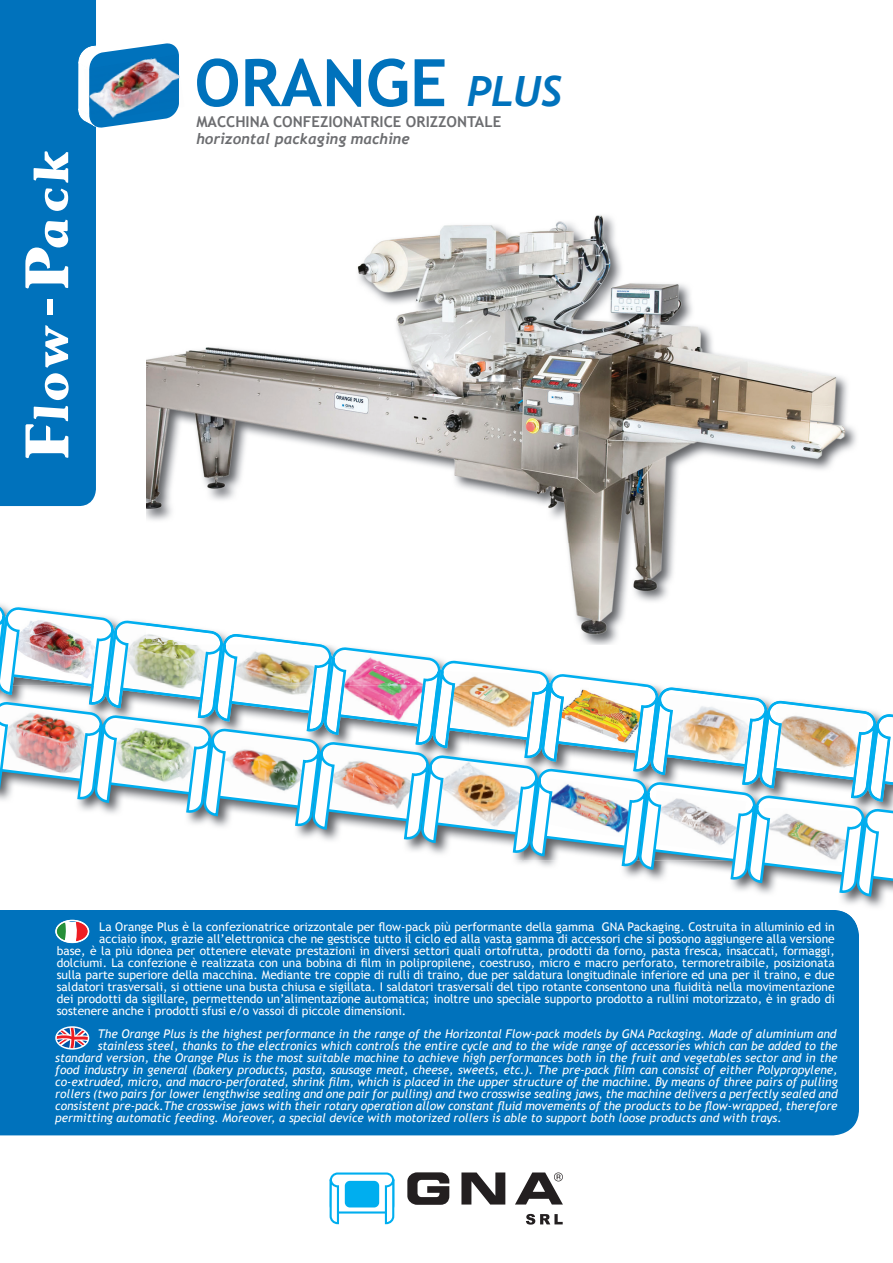
<style>
.page{position:relative;width:893px;height:1263px;background:#fff}
.page>*{position:absolute;margin:0;border:0;box-sizing:border-box;transform-origin:0 0}
.t1{font:700 65.55px "Trebuchet MS";color:#0072bc}
.t2{font:700 15px "Trebuchet MS";color:#6c6d70}
.t3{font:italic 700 15px "Trebuchet";color:#6c6d70}
.t4{font:italic 12px "Trebuchet MS";color:#fff}
.t5{font:12px/12px "Trebuchet MS";color:#fff;text-align:justify}
.s1{font-family:"Trebuchet";font-style:italic;font-size:41.7px}
</style>
<div class="page">
<div style="left:0;top:0;width:96px;height:506px;background:#0072bc"></div>
<svg style="left:25px;top:406px;width:43px;height:52px"></svg>
<svg style="left:45px;top:325px;width:24px;height:75px"></svg>
<div style="left:47px;top:299px;width:6px;height:15px;background:#fff"></div>
<svg style="left:25px;top:220px;width:43px;height:68px"></svg>
<svg style="left:34px;top:151px;width:34px;height:60px"></svg>
<svg style="left:78px;top:37px;width:101px;height:91px"></svg>
<img style="left:89px;top:55px;width:90px;height:66px">
<div style="left:0;top:955px;width:859px;height:180px;background:#0072bc"></div>
<svg style="left:56px;top:1027px;width:33px;height:22px"></svg>
<div style="left:55px;top:1026px;width:34px;height:24px;border:2px solid #fff;border-radius:50%"></div>
<div style="left:0;top:910px;width:859px;height:45px;background:#0072bc"></div>
<div style="left:100px;top:922px;width:735px;height:23px;background:#0072bc"></div>
<div style="left:58px;top:946px;width:777px;height:9px;background:#0072bc"></div>
<img style="left:55px;top:920px;width:34px;height:23px">
<img style="left:146px;top:215px;width:710px;height:379px">
<img style="left:0;top:594px;width:893px;height:304px">
<svg style="left:526px;top:1214px;width:37px;height:10px"></svg>
<svg style="left:407px;top:1172px;width:42px;height:33px"></svg>
<svg style="left:461px;top:1172px;width:44px;height:32px"></svg>
<svg style="left:331px;top:1173px;width:62px;height:39px"></svg>
<div style="left:330px;top:1172px;width:64px;height:41px;border:2px solid #00aeef;border-radius:7px"></div>
<div style="left:345px;top:1181px;width:34px;height:26px;background:#00aeef;border-radius:5px"></div>
<svg style="left:384px;top:1177px;width:11px;height:48px"></svg>
<svg style="left:329px;top:1177px;width:11px;height:48px"></svg>
<svg style="left:515px;top:1172px;width:48px;height:32px"></svg>
<h1 class="t1" style="left:194px;top:45px;width:369px">ORANGE <span class="s1">PLUS</span></h1>
<p class="t2" style="left:196px;top:113px;width:306px">MACCHINA CONFEZIONATRICE ORIZZONTALE</p>
<p class="t3" style="left:196px;top:130px;width:215px">horizontal packaging machine</p>
<p class="t5" style="left:57px;top:921px;width:779px;text-align:right">La Orange Plus è la confezionatrice orizzontale per flow-pack più performante della gamma GNA Packaging. Costruita in alluminio ed in<br>acciaio inox, grazie all’elettronica che ne gestisce tutto il ciclo ed alla vasta gamma di accessori che si possono aggiungere alla versione<br>base, è la più idonea per ottenere elevate prestazioni in diversi settori quali ortofrutta, prodotti da forno, pasta fresca, insaccati, formaggi,</p>
<p class="t5" style="left:57px;top:957px;width:779px">dolciumi. La confezione è realizzata con una bobina di film in polipropilene, coestruso, micro e macro perforato, termoretraibile, posizionata sulla parte superiore della macchina. Mediante tre coppie di rulli di traino, due per saldatura longitudinale inferiore ed una per il traino, e due saldatori trasversali, si ottiene una busta chiusa e sigillata. I saldatori trasversali del tipo rotante consentono una fluidità nella movimentazione dei prodotti da sigillare, permettendo un’alimentazione automatica; inoltre uno speciale supporto prodotto a rullini motorizzato, è in grado di sostenere anche i prodotti sfusi e/o vassoi di piccole dimensioni.</p>
<p class="t4" style="left:98px;top:1026px;width:740px">The Orange Plus is the highest performance in the range of the Horizontal Flow-pack models by GNA Packaging. Made of aluminium and</p>
<p class="t4" style="left:98px;top:1038px;width:741px">stainless steel, thanks to the electronics which controls the entire cycle and to the wide range of accessories which can be added to the</p>
<p class="t4" style="left:55px;top:1050px;width:784px">standard version, the Orange Plus is the most suitable machine to achieve high performances both in the fruit and vegetables sector and in the</p>
<p class="t4" style="left:55px;top:1062px;width:784px">food industry in general (bakery products, pasta, sausage meat, cheese, sweets, etc.). The pre-pack film can consist of either Polypropylene,</p>
<p class="t4" style="left:55px;top:1074px;width:784px">co-extruded, micro, and macro-perforated, shrink film, which is placed in the upper structure of the machine. By means of three pairs of pulling</p>
<p class="t4" style="left:55px;top:1086px;width:784px">rollers (two pairs for lower lengthwise sealing and one pair for pulling) and two crosswise sealing jaws, the machine delivers a perfectly sealed and</p>
<p class="t4" style="left:55px;top:1098px;width:784px">consistent pre-pack.The crosswise jaws with their rotary operation allow constant fluid movements of the products to be flow-wrapped, therefore</p>
<p class="t4" style="left:55px;top:1110px;width:728px">permitting automatic feeding. Moreover, a special device with motorized rollers is able to support both loose products and with trays.</p>
</div>
